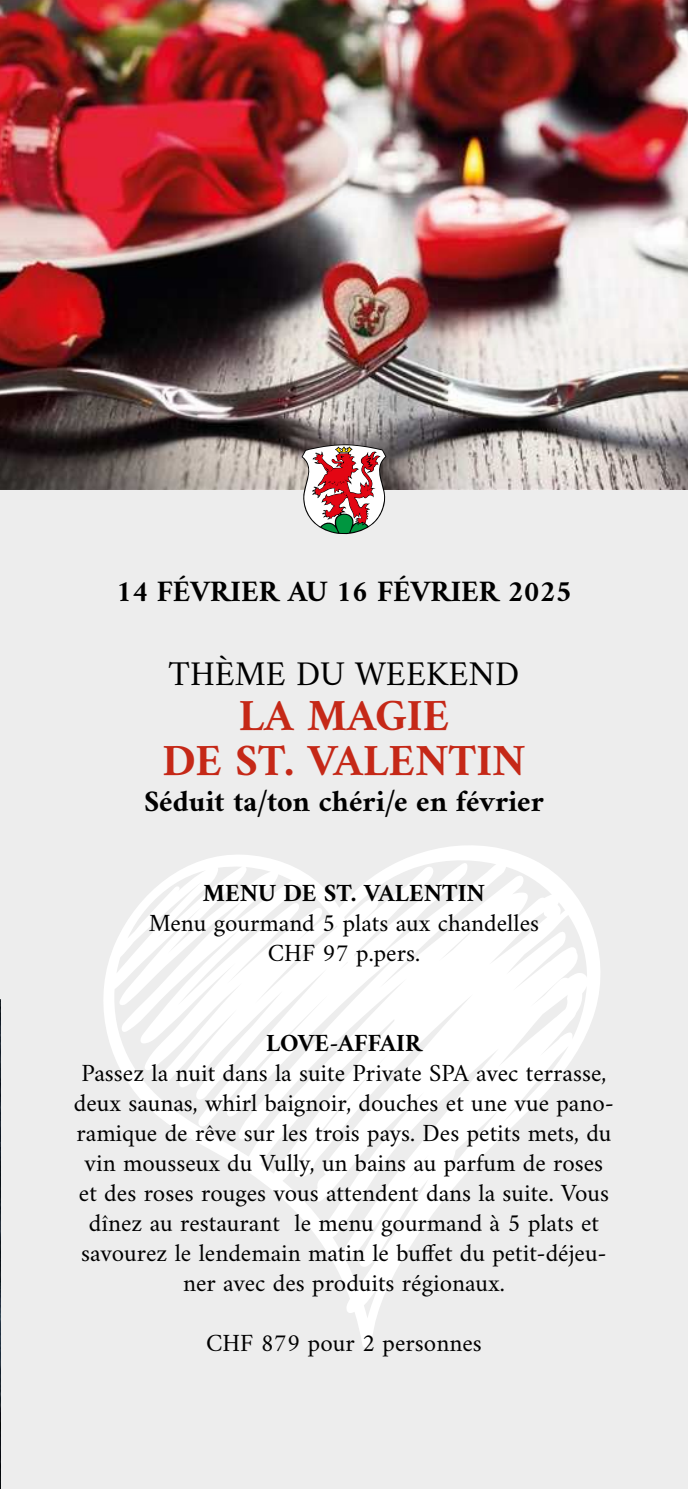
<style>
.page{position:relative;width:688px;height:1489px;background:#fff}
.page>*{position:absolute;margin:0;border:0;box-sizing:border-box;transform-origin:0 0}
.t1{font:700 45px/45px "Amiri";color:#c52817;text-align:center}
.t2{font:35px "Amiri";color:#000}
.t3{font:700 30px "Amiri";color:#000}
.t4{font:25px/30px "Amiri";color:#000;text-align:center}
.t5{font:700 25px "Amiri";color:#000}
</style>
<div class="page">
<div style="left:0;top:0;width:687px;height:1488px;background:#ededed"></div>
<img style="left:0;top:0;width:687px;height:489px">
<svg style="left:301px;top:444px;width:85px;height:90px"></svg>
<img style="left:0;top:999px;width:1px;height:489px">
<svg style="left:103px;top:845px;width:497px;height:502px"></svg>
<p class="t3" style="left:116px;top:575px;width:457px">14 FÉVRIER AU 16 FÉVRIER 2025</p>
<h2 class="t2" style="left:168px;top:655px;width:352px">THÈME DU WEEKEND</h2>
<h1 class="t1" style="left:162px;top:693px;width:364px">LA MAGIE<br>DE ST. VALENTIN</h1>
<p class="t3" style="left:144px;top:783px;width:401px">Séduit ta/ton chéri/e en février</p>
<p class="t5" style="left:203px;top:879px;width:284px">MENU DE ST. VALENTIN</p>
<p class="t4" style="left:149px;top:908px;width:392px">Menu gourmand 5 plats aux chandelles<br>CHF 97 p.pers.</p>
<p class="t5" style="left:266px;top:1029px;width:157px">LOVE-AFFAIR</p>
<p class="t4" style="left:74px;top:1058px;width:541px">Passez la nuit dans la suite Private SPA avec terrasse, deux saunas, whirl baignoir, douches et une vue pano&shy;ramique de rêve sur les trois pays. Des petits mets, du vin mousseux du Vully, un bains au parfum de roses et des roses rouges vous attendent dans la suite. Vous dînez au restaurant le menu gourmand à 5 plats et savourez le lendemain matin le bu昀昀et du petit-déjeu&shy;ner avec des produits régionaux.</p>
<p class="t4" style="left:206px;top:1328px;width:277px">CHF 879 pour 2 personnes</p>
</div>
